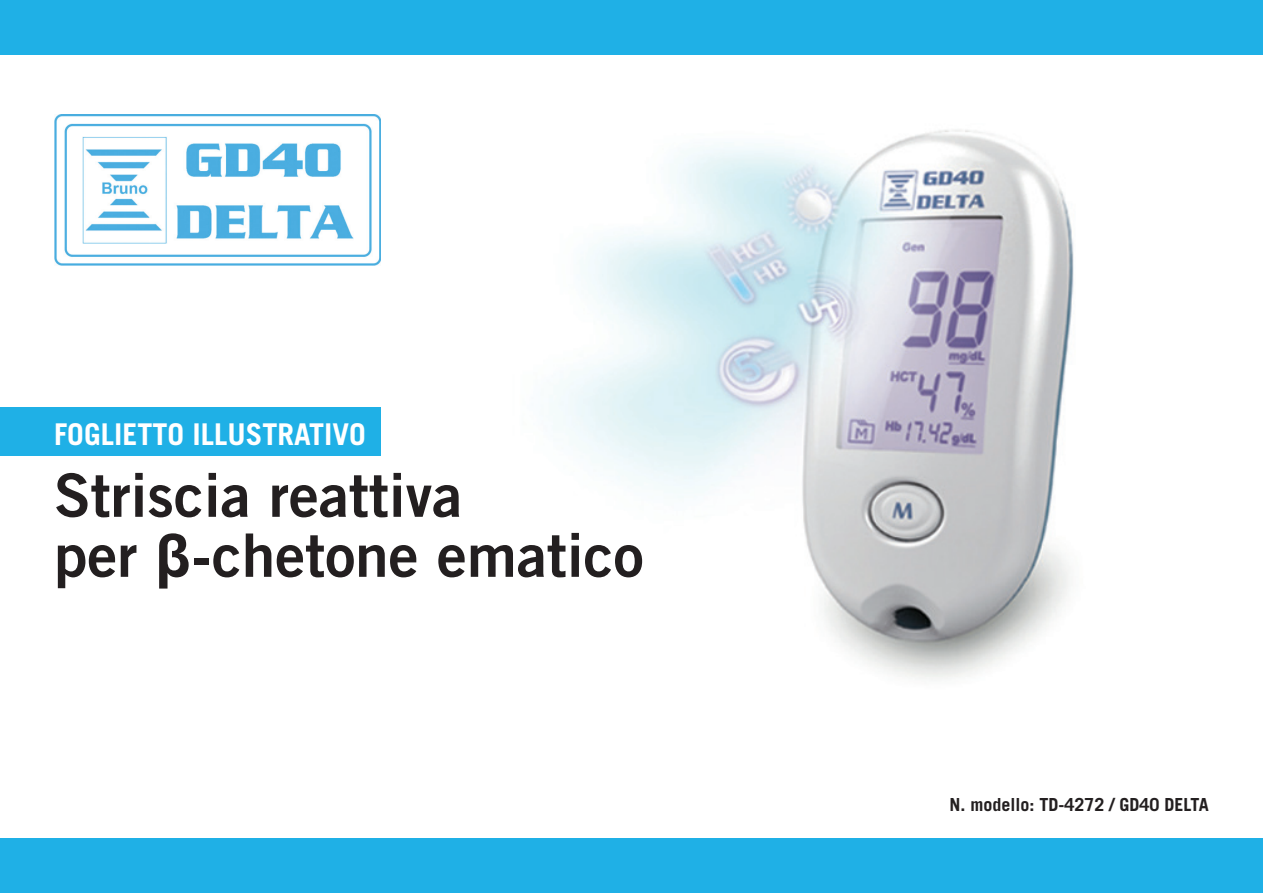
<style>
.page{position:relative;width:1263px;height:893px;background:#fff}
.page>*{position:absolute;margin:0;border:0;box-sizing:border-box;transform-origin:0 0}
.t1{font:60px/60px "Trade Gothic LT Std Bd 2";color:#231f20}
.t2{font:700 30px "Trade Gothic LT Std";color:#fff}
.t3{font:700 18px "Trade Gothic LT Std";color:#231f20}
.s1{font-family:"Helvetica";font-weight:700}
</style>
<div class="page">
<div style="left:0;top:407px;width:381px;height:49px;background:#1fb0e6"></div>
<div style="left:0;top:0;width:1263px;height:54px;background:#1fb0e6"></div>
<div style="left:0;top:839px;width:1263px;height:54px;background:#1fb0e6"></div>
<img style="left:550px;top:130px;width:524px;height:550px">
<img style="left:54px;top:114px;width:327px;height:151px">
<p class="t2" style="left:54px;top:416px;width:313px">FOGLIETTO ILLUSTRATIVO</p>
<p class="t1" style="left:54px;top:464px;width:591px">Striscia reattiva<br>per <span class="s1">β</span>-chetone ematico</p>
<p class="t3" style="left:949px;top:793px;width:261px">N. modello: TD-4272 / GD40 DELTA</p>
</div>
